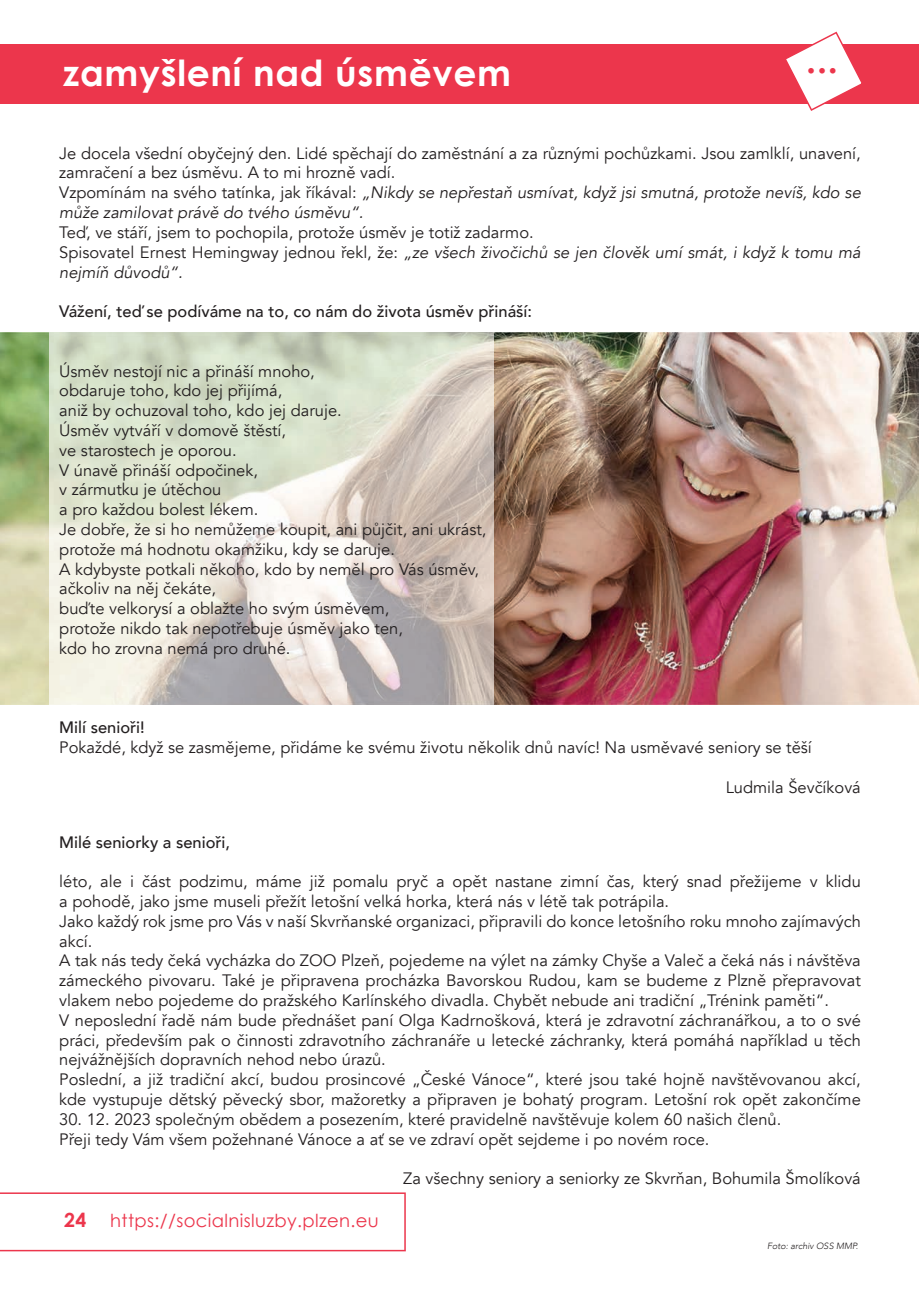
<style>
.page{position:relative;width:919px;height:1289px;background:#fff}
.page>*{position:absolute;margin:0;border:0;box-sizing:border-box;transform-origin:0 0}
.t1{font:700 36px "Century Gothic";letter-spacing:.02em;color:#fff}
.t2{font:700 36px "Century Gothic";color:#ec364c}
.t3{font:18px "Century Gothic";letter-spacing:.02em;color:#ec364c}
.t4{font:16.5px/19.8px "Avenir";color:#231f20}
.t5{font:500 16.5px "Avenir";color:#231f20}
.t6{font:italic 300 9px "Avenir";color:#231f20}
.s1{font-style:italic}
.s2{font-weight:700;font-size:19.5px}
</style>
<div class="page">
<svg style="left:0;top:1192px;width:406px;height:59px"></svg>
<div style="left:0;top:44px;width:918px;height:60px;background:#ec364c"></div>
<svg style="left:786px;top:32px;width:76px;height:79px"></svg>
<img style="left:0;top:332px;width:918px;height:373px">
<img style="left:49px;top:332px;width:445px;height:373px">
<h1 class="t1" style="left:63px;top:46px;width:449px">zamyšlení nad úsměvem</h1>
<h1 class="t2" style="left:806px;top:33px;width:33px">...</h1>
<p class="t4" style="left:59px;top:143px;width:803px">Je docela všední obyčejný den. Lidé spěchají do zaměstnání a za různými pochůzkami. Jsou zamlklí, unavení, zamračení a bez úsměvu. A to mi hrozně vadí.<br>Vzpomínám na svého tatínka, jak říkával: <span class="s1">„Nikdy se nepřestaň usmívat, když jsi smutná, protože nevíš, kdo se může zamilovat právě do tvého úsměvu“.</span></p>
<p class="t4" style="left:59px;top:222px;width:803px">Teď, ve stáří, jsem to pochopila, protože úsměv je totiž zadarmo.<br>Spisovatel Ernest Hemingway jednou řekl, že: <span class="s1">„ze všech živočichů se jen člověk umí smát, i když k tomu má nejmíň důvodů“.</span></p>
<p class="t5" style="left:59px;top:297px;width:474px">Vážení, teď se podíváme na to, co nám do života úsměv přináší:</p>
<p class="t4" style="left:59px;top:361px;width:428px">Úsměv nestojí nic a přináší mnoho,<br>obdaruje toho, kdo jej přijímá,<br>aniž by ochuzoval toho, kdo jej daruje.<br>Úsměv vytváří v domově štěstí,<br>ve starostech je oporou.<br>V únavě přináší odpočinek,<br>v zármutku je útěchou<br>a pro každou bolest lékem.<br>Je dobře, že si ho nemůžeme koupit, ani půjčit, ani ukrást, protože má hodnotu okamžiku, kdy se daruje.<br>A kdybyste potkali někoho, kdo by neměl pro Vás úsměv, ačkoliv na něj čekáte,<br>buďte velkorysí a oblažte ho svým úsměvem,<br>protože nikdo tak nepotřebuje úsměv jako ten,<br>kdo ho zrovna nemá pro druhé.</p>
<p class="t5" style="left:59px;top:713px;width:87px">Milí senioři!</p>
<p class="t4" style="left:59px;top:737px;width:754px">Pokaždé, když se zasmějeme, přidáme ke svému životu několik dnů navíc! Na usměvavé seniory se těší</p>
<p class="t4" style="left:725px;top:777px;width:137px">Ludmila Ševčíková</p>
<p class="t5" style="left:59px;top:827px;width:172px">Milé seniorky a senioři,</p>
<p class="t4" style="left:59px;top:871px;width:803px">léto, ale i část podzimu, máme již pomalu pryč a opět nastane zimní čas, který snad přežijeme v klidu a pohodě, jako jsme museli přežít letošní velká horka, která nás v létě tak potrápila.<br>Jako každý rok jsme pro Vás v naší Skvrňanské organizaci, připravili do konce letošního roku mnoho zajímavých akcí.<br>A tak nás tedy čeká vycházka do ZOO Plzeň, pojedeme na výlet na zámky Chyše a Valeč a čeká nás i návštěva zámeckého pivovaru. Také je připravena procházka Bavorskou Rudou, kam se budeme z Plzně přepravovat vlakem nebo pojedeme do pražského Karlínského divadla. Chybět nebude ani tradiční „Trénink paměti“.<br>V neposlední řadě nám bude přednášet paní Olga Kadrnošková, která je zdravotní záchranářkou, a to o své práci, především pak o činnosti zdravotního záchranáře u letecké záchranky, která pomáhá například u těch nejvážnějších dopravních nehod nebo úrazů.<br>Poslední, a již tradiční akcí, budou prosincové „České Vánoce“, které jsou také hojně navštěvovanou akcí, kde vystupuje dětský pěvecký sbor, mažoretky a připraven je bohatý program. Letošní rok opět zakončíme</p>
<p class="t4" style="left:59px;top:1109px;width:723px">30. 12. 2023 společným obědem a posezením, které pravidelně navštěvuje kolem 60 našich členů.<br>Přeji tedy Vám všem požehnané Vánoce a ať se ve zdraví opět sejdeme i po novém roce.</p>
<p class="t4" style="left:403px;top:1168px;width:459px">Za všechny seniory a seniorky ze Skvrňan, Bohumila Šmolíková</p>
<p class="t3" style="left:64px;top:1208px;width:316px"><span class="s2">24</span> https://socialnisluzby.plzen.eu</p>
<p class="t6" style="left:767px;top:1240px;width:92px">Foto: archiv OSS MMP.</p>
</div>
